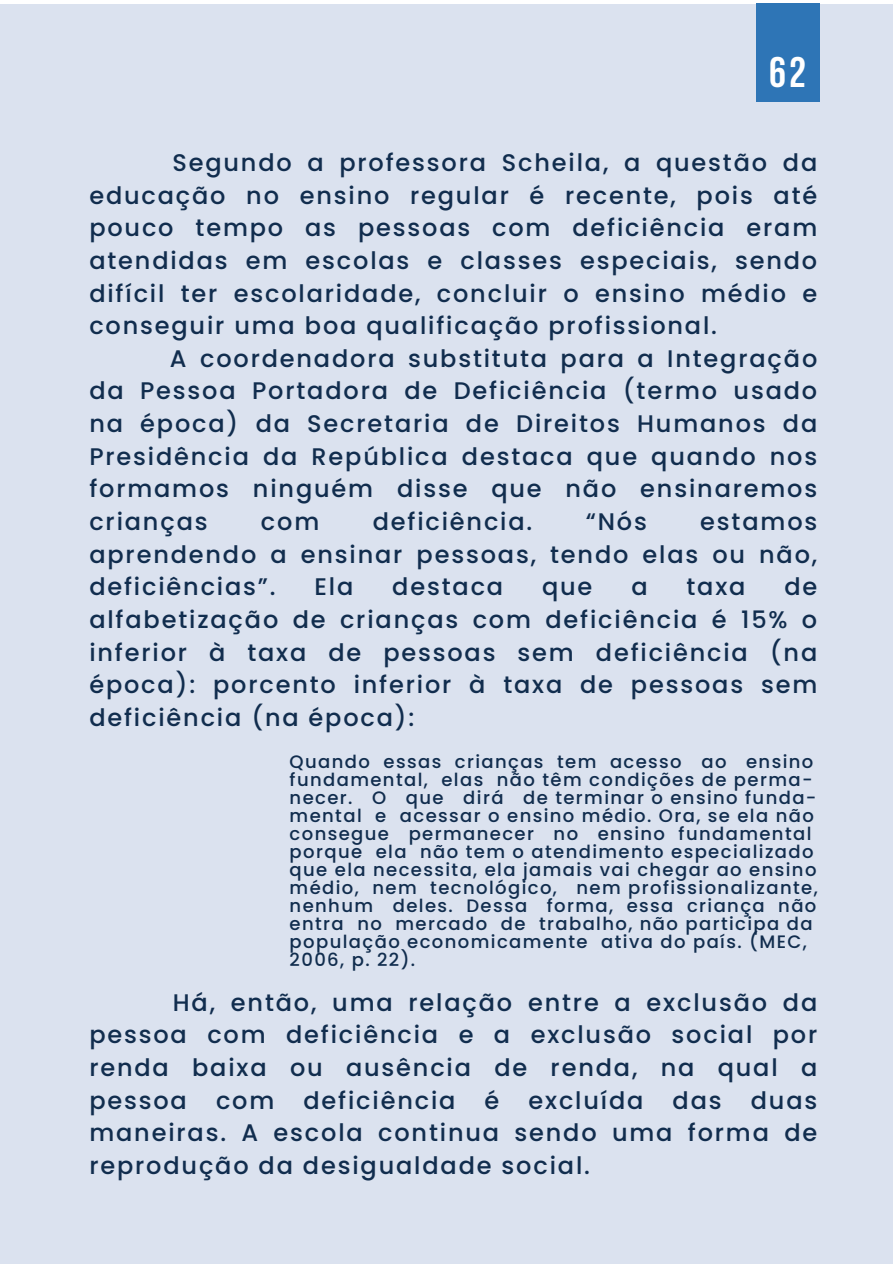
<style>
.page{position:relative;width:893px;height:1264px;background:#fff}
.page>*{position:absolute;margin:0;border:0;box-sizing:border-box;transform-origin:0 0}
.t1{font:700 42.6px "Bebas Neue";color:#fff}
.t2{font:500 24px/32.7px "Poppins";letter-spacing:.075em;color:#112d4e;text-align:justify}
.t3{font:500 18px "Poppins";letter-spacing:.075em;color:#112d4e}
</style>
<div class="page">
<div style="left:0;top:4px;width:892px;height:1259px;background:#dbe2ef"></div>
<div style="left:756px;top:4px;width:63px;height:98px;background:#2e75b6"></div>
<p class="t1" style="left:769px;top:55px;width:38px">62</p>
<h1 class="t2" style="left:172px;top:146px;width:646px">Segundo a professora Scheila, a questão da</h1>
<h1 class="t2" style="left:89px;top:179px;width:729px">educação no ensino regular é recente, pois até</h1>
<h1 class="t2" style="left:89px;top:211px;width:729px">pouco tempo as pessoas com deficiência eram</h1>
<h1 class="t2" style="left:89px;top:244px;width:729px">atendidas em escolas e classes especiais, sendo</h1>
<h1 class="t2" style="left:89px;top:277px;width:729px">difícil ter escolaridade, concluir o ensino médio e</h1>
<h1 class="t2" style="left:89px;top:309px;width:629px">conseguir uma boa qualificação profissional.</h1>
<h1 class="t2" style="left:170px;top:342px;width:648px">A coordenadora substituta para a Integração</h1>
<h1 class="t2" style="left:89px;top:375px;width:729px">da Pessoa Portadora de Deficiência (termo usado</h1>
<h1 class="t2" style="left:89px;top:407px;width:729px">na época) da Secretaria de Direitos Humanos da</h1>
<h1 class="t2" style="left:89px;top:440px;width:729px">Presidência da República destaca que quando nos</h1>
<h1 class="t2" style="left:89px;top:472px;width:729px">formamos ninguém disse que não ensinaremos</h1>
<h1 class="t2" style="left:89px;top:505px;width:120px">crianças</h1>
<h1 class="t2" style="left:261px;top:505px;width:60px">com</h1>
<h1 class="t2" style="left:372px;top:505px;width:161px">deficiência.</h1>
<h1 class="t2" style="left:585px;top:505px;width:63px">“Nós</h1>
<h1 class="t2" style="left:89px;top:505px;width:729px;text-indent:611px">estamos aprendendo a ensinar pessoas, tendo elas ou não, deficiências”.</h1>
<h1 class="t2" style="left:89px;top:570px;width:729px;text-indent:695px">de alfabetização de crianças com deficiência é 15% o inferior à taxa de pessoas sem deficiência (na época): porcento inferior à taxa de pessoas sem deficiência (na época):</h1>
<p class="t3" style="left:289px;top:748px;width:525px">Quando essas crianças tem acesso ao ensino</p>
<p class="t3" style="left:289px;top:766px;width:524px">fundamental, elas não têm condições de perma-</p>
<p class="t3" style="left:289px;top:784px;width:528px">necer. O que dirá de terminar o ensino funda-</p>
<p class="t3" style="left:289px;top:802px;width:525px">mental e acessar o ensino médio. Ora, se ela não</p>
<p class="t3" style="left:289px;top:820px;width:523px">consegue permanecer no ensino fundamental</p>
<p class="t3" style="left:289px;top:838px;width:525px">porque ela não tem o atendimento especializado</p>
<p class="t3" style="left:289px;top:856px;width:528px">que ela necessita, ela jamais vai chegar ao ensino</p>
<p class="t3" style="left:289px;top:874px;width:529px">médio, nem tecnológico, nem profissionalizante,</p>
<p class="t3" style="left:289px;top:892px;width:528px">nenhum deles. Dessa forma, essa criança não</p>
<p class="t3" style="left:289px;top:910px;width:524px">entra no mercado de trabalho, não participa da</p>
<p class="t3" style="left:289px;top:928px;width:518px">população economicamente ativa do país. (MEC,</p>
<p class="t3" style="left:289px;top:946px;width:127px">2006, p. 22).</p>
<h1 class="t2" style="left:89px;top:985px;width:729px;text-indent:83px">Há, então, uma relação entre a exclusão da pessoa com deficiência e a exclusão social por renda baixa ou ausência de renda, na qual a pessoa com deficiência é excluída das duas maneiras. A escola continua sendo uma forma de reprodução da desigualdade social.</h1>
<h1 class="t2" style="left:314px;top:570px;width:40px">Ela</h1>
<h1 class="t2" style="left:392px;top:570px;width:112px">destaca</h1>
<h1 class="t2" style="left:542px;top:570px;width:52px">que</h1>
<h1 class="t2" style="left:631px;top:570px;width:18px">a</h1>
<h1 class="t2" style="left:686px;top:570px;width:60px">taxa</h1>
</div>
